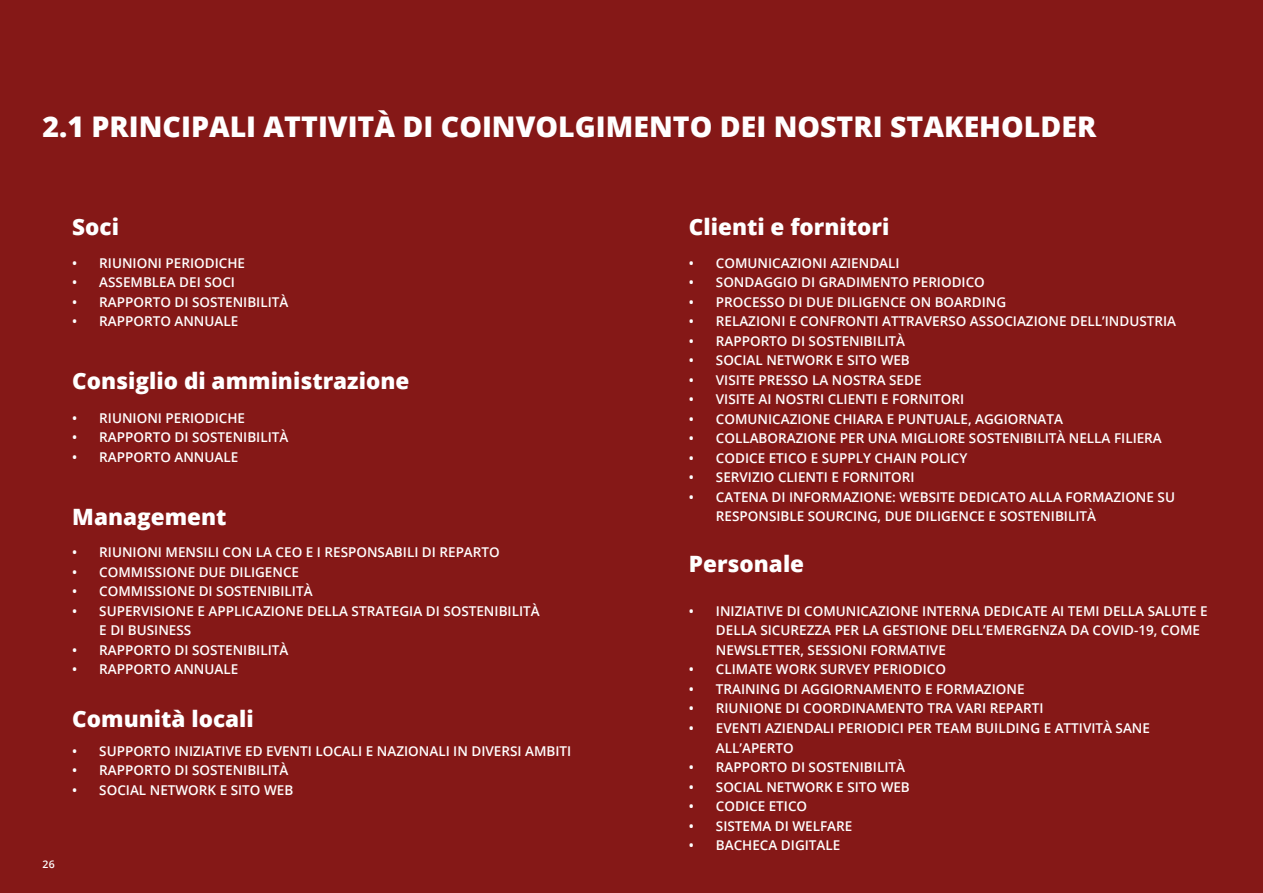
<style>
.page{position:relative;width:1263px;height:893px;background:#851817}
.page>*{position:absolute;margin:0;border:0;box-sizing:border-box;transform-origin:0 0}
.t1{font:800 28.5px "Open Sans";color:#fff}
.t2{font:800 22.5px "Open Sans";color:#fff}
.t3{font:600 13.5px/19.5px "Open Sans";color:#fff}
.Caption___Footer__al{font:600 10.5px "Open Sans";color:#fff}
</style>
<div class="page">
<p class="t1" style="left:43px;top:105px;width:1055px">2.1 PRINCIPALI ATTIVITÀ DI COINVOLGIMENTO DEI NOSTRI STAKEHOLDER</p>
<p class="t2" style="left:72px;top:210px;width:48px">Soci</p>
<p class="t3" style="left:72px;top:253px;width:174px">• RIUNIONI PERIODICHE</p>
<p class="t3" style="left:72px;top:272px;width:164px">• ASSEMBLEA DEI SOCI</p>
<p class="t3" style="left:72px;top:292px;width:218px">• RAPPORTO DI SOSTENIBILITÀ</p>
<p class="t3" style="left:72px;top:311px;width:168px">• RAPPORTO ANNUALE</p>
<p class="t2" style="left:72px;top:364px;width:339px">Consiglio di amministrazione</p>
<p class="t3" style="left:72px;top:408px;width:174px">• RIUNIONI PERIODICHE</p>
<p class="t3" style="left:72px;top:427px;width:218px">• RAPPORTO DI SOSTENIBILITÀ</p>
<p class="t3" style="left:72px;top:447px;width:168px">• RAPPORTO ANNUALE</p>
<p class="t2" style="left:72px;top:500px;width:156px">Management</p>
<p class="t3" style="left:72px;top:542px;width:429px">• RIUNIONI MENSILI CON LA CEO E I RESPONSABILI DI REPARTO</p>
<p class="t3" style="left:72px;top:562px;width:228px">• COMMISSIONE DUE DILIGENCE</p>
<p class="t3" style="left:72px;top:581px;width:242px">• COMMISSIONE DI SOSTENIBILITÀ</p>
<p class="t3" style="left:99px;top:601px;width:442px;text-indent:-27px">• SUPERVISIONE E APPLICAZIONE DELLA STRATEGIA DI SOSTENIBILITÀ<br>E DI BUSINESS</p>
<p class="t3" style="left:72px;top:640px;width:218px">• RAPPORTO DI SOSTENIBILITÀ</p>
<p class="t3" style="left:72px;top:659px;width:168px">• RAPPORTO ANNUALE</p>
<p class="t2" style="left:72px;top:702px;width:183px">Comunità locali</p>
<p class="t3" style="left:72px;top:741px;width:500px">• SUPPORTO INIZIATIVE ED EVENTI LOCALI E NAZIONALI IN DIVERSI AMBITI</p>
<p class="t3" style="left:72px;top:760px;width:218px">• RAPPORTO DI SOSTENIBILITÀ</p>
<p class="t3" style="left:72px;top:780px;width:222px">• SOCIAL NETWORK E SITO WEB</p>
<p class="Caption___Footer__al" style="left:43px;top:857px;width:14px">26</p>
<p class="t2" style="left:689px;top:210px;width:202px">Clienti e fornitori</p>
<p class="t3" style="left:689px;top:253px;width:212px">• COMUNICAZIONI AZIENDALI</p>
<p class="t3" style="left:689px;top:272px;width:297px">• SONDAGGIO DI GRADIMENTO PERIODICO</p>
<p class="t3" style="left:689px;top:292px;width:319px">• PROCESSO DI DUE DILIGENCE ON BOARDING</p>
<p class="t3" style="left:689px;top:311px;width:489px">• RELAZIONI E CONFRONTI ATTRAVERSO ASSOCIAZIONE DELL’INDUSTRIA</p>
<p class="t3" style="left:689px;top:331px;width:218px">• RAPPORTO DI SOSTENIBILITÀ</p>
<p class="t3" style="left:689px;top:350px;width:222px">• SOCIAL NETWORK E SITO WEB</p>
<p class="t3" style="left:689px;top:370px;width:234px">• VISITE PRESSO LA NOSTRA SEDE</p>
<p class="t3" style="left:689px;top:389px;width:277px">• VISITE AI NOSTRI CLIENTI E FORNITORI</p>
<p class="t3" style="left:689px;top:409px;width:376px">• COMUNICAZIONE CHIARA E PUNTUALE, AGGIORNATA</p>
<p class="t3" style="left:689px;top:428px;width:474px">• COLLABORAZIONE PER UNA MIGLIORE SOSTENIBILITÀ NELLA FILIERA</p>
<p class="t3" style="left:689px;top:448px;width:280px">• CODICE ETICO E SUPPLY CHAIN POLICY</p>
<p class="t3" style="left:689px;top:467px;width:227px">• SERVIZIO CLIENTI E FORNITORI</p>
<p class="t3" style="left:716px;top:487px;width:461px;text-indent:-27px">• CATENA DI INFORMAZIONE: WEBSITE DEDICATO ALLA FORMAZIONE SU<br>RESPONSIBLE SOURCING, DUE DILIGENCE E SOSTENIBILITÀ</p>
<p class="t2" style="left:689px;top:547px;width:117px">Personale</p>
<p class="t3" style="left:716px;top:601px;width:493px;text-indent:-27px">• INIZIATIVE DI COMUNICAZIONE INTERNA DEDICATE AI TEMI DELLA SALUTE E<br>DELLA SICUREZZA PER LA GESTIONE DELL’EMERGENZA DA COVID-19, COME<br>NEWSLETTER, SESSIONI FORMATIVE</p>
<p class="t3" style="left:689px;top:660px;width:259px">• CLIMATE WORK SURVEY PERIODICO</p>
<p class="t3" style="left:689px;top:679px;width:337px">• TRAINING DI AGGIORNAMENTO E FORMAZIONE</p>
<p class="t3" style="left:689px;top:699px;width:356px">• RIUNIONE DI COORDINAMENTO TRA VARI REPARTI</p>
<p class="t3" style="left:716px;top:718px;width:436px;text-indent:-27px">• EVENTI AZIENDALI PERIODICI PER TEAM BUILDING E ATTIVITÀ SANE<br>ALL’APERTO</p>
<p class="t3" style="left:689px;top:757px;width:218px">• RAPPORTO DI SOSTENIBILITÀ</p>
<p class="t3" style="left:689px;top:777px;width:222px">• SOCIAL NETWORK E SITO WEB</p>
<p class="t3" style="left:689px;top:796px;width:120px">• CODICE ETICO</p>
<p class="t3" style="left:689px;top:816px;width:165px">• SISTEMA DI WELFARE</p>
<p class="t3" style="left:689px;top:835px;width:153px">• BACHECA DIGITALE</p>
</div>
